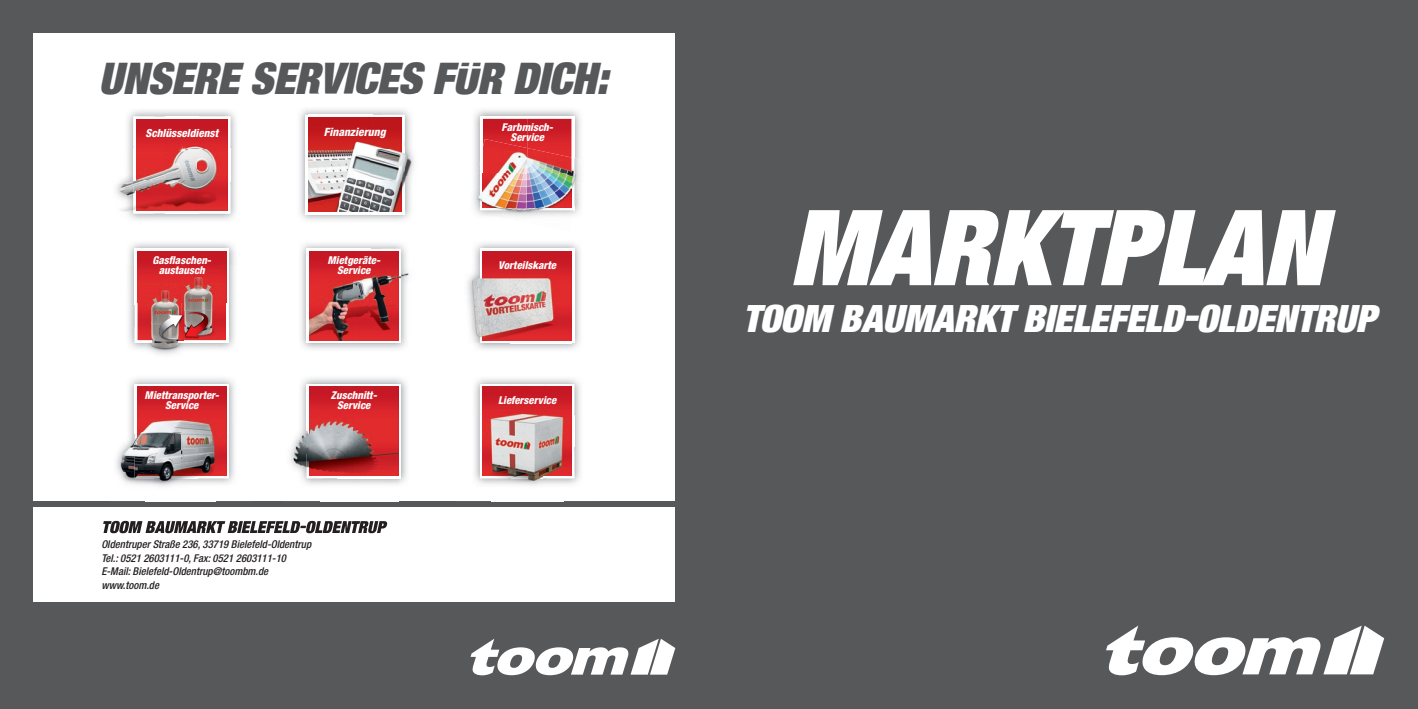
<style>
.page{position:relative;width:1418px;height:709px;background:#fff}
.page>*{position:absolute;margin:0;border:0;box-sizing:border-box;transform-origin:0 0}
.t1{font:105px "Toom Helvetica";letter-spacing:-.005em;color:#fff}
.t2{font:43.5px "Toom Helvetica";letter-spacing:-.005em;color:#57585a}
.t3{font:37.5px "Toom Helvetica";letter-spacing:-.005em;color:#fff}
.t4{font:italic 800 condensed 11.38px "Helvetica Neue LT Pro";color:#fff}
.t5{font:italic 800 condensed 11.12px "Helvetica Neue LT Pro";color:#fff}
.t6{font:italic 500 condensed 10.75px/13.8px "Helvetica Neue LT Pro";color:#231f20}
.t7{font:italic 800 condensed 10.75px/10.5px "Helvetica Neue LT Pro";color:#fff;text-align:center}
</style>
<div class="page">
<div style="left:0;top:0;width:1417px;height:709px;background:#57585a"></div>
<svg style="left:1106px;top:625px;width:278px;height:50px"></svg>
<svg style="left:470px;top:639px;width:205px;height:36px"></svg>
<div style="left:34px;top:507px;width:641px;height:95px;background:#fff"></div>
<svg style="left:360px;top:521px;width:27px;height:12px"></svg>
<img style="left:342px;top:521px;width:18px;height:12px">
<svg style="left:306px;top:521px;width:36px;height:12px"></svg>
<img style="left:103px;top:521px;width:203px;height:12px">
<div style="left:34px;top:34px;width:641px;height:467px;background:#fff"></div>
<img style="left:299px;top:109px;width:111px;height:111px">
<svg style="left:305px;top:115px;width:100px;height:99px"></svg>
<img style="left:308px;top:109px;width:73px;height:6px">
<img style="left:381px;top:109px;width:30px;height:32px">
<img style="left:405px;top:141px;width:10px;height:70px">
<img style="left:308px;top:115px;width:64px;height:3px">
<img style="left:372px;top:115px;width:33px;height:32px">
<img style="left:402px;top:147px;width:3px;height:64px">
<img style="left:308px;top:118px;width:94px;height:93px">
<img style="left:301px;top:378px;width:106px;height:107px">
<svg style="left:307px;top:384px;width:94px;height:94px"></svg>
<img style="left:320px;top:501px;width:78px;height:1px">
<img style="left:291px;top:387px;width:16px;height:66px">
<img style="left:290px;top:453px;width:34px;height:32px">
<img style="left:324px;top:478px;width:74px;height:7px">
<img style="left:307px;top:387px;width:2px;height:61px">
<img style="left:307px;top:448px;width:30px;height:30px">
<img style="left:337px;top:475px;width:61px;height:3px">
<img style="left:309px;top:387px;width:89px;height:88px">
<svg style="left:137px;top:386px;width:90px;height:3px"></svg>
<img style="left:137px;top:387px;width:89px;height:2px">
<img style="left:145px;top:501px;width:71px;height:1px">
<img style="left:117px;top:389px;width:18px;height:68px">
<img style="left:229px;top:389px;width:6px;height:68px">
<img style="left:116px;top:457px;width:39px;height:29px">
<img style="left:155px;top:478px;width:41px;height:8px">
<img style="left:196px;top:457px;width:39px;height:27px">
<img style="left:137px;top:389px;width:90px;height:44px">
<img style="left:135px;top:437px;width:31px;height:41px">
<img style="left:166px;top:475px;width:31px;height:3px">
<img style="left:197px;top:433px;width:32px;height:45px">
<img style="left:137px;top:432px;width:89px;height:43px">
<img style="left:474px;top:110px;width:107px;height:105px">
<svg style="left:480px;top:116px;width:94px;height:41px"></svg>
<img style="left:483px;top:119px;width:44px;height:20px">
<img style="left:527px;top:119px;width:44px;height:29px">
<img style="left:574px;top:158px;width:7px;height:26px">
<img style="left:574px;top:183px;width:5px;height:24px">
<img style="left:475px;top:160px;width:5px;height:25px">
<img style="left:473px;top:185px;width:30px;height:32px">
<img style="left:503px;top:207px;width:36px;height:10px">
<img style="left:537px;top:210px;width:36px;height:7px">
<img style="left:480px;top:147px;width:3px;height:27px">
<img style="left:571px;top:157px;width:3px;height:36px">
<img style="left:480px;top:174px;width:25px;height:36px">
<img style="left:539px;top:193px;width:35px;height:17px">
<img style="left:483px;top:139px;width:44px;height:68px">
<img style="left:527px;top:148px;width:44px;height:59px">
<img style="left:301px;top:243px;width:105px;height:106px">
<div style="left:307px;top:249px;width:94px;height:94px;background:linear-gradient(to right,#fff,#fff)"></div>
<img style="left:309px;top:243px;width:71px;height:6px">
<img style="left:380px;top:243px;width:28px;height:30px">
<img style="left:401px;top:273px;width:8px;height:67px">
<img style="left:309px;top:249px;width:61px;height:3px">
<img style="left:370px;top:249px;width:31px;height:30px">
<img style="left:398px;top:279px;width:3px;height:61px">
<img style="left:309px;top:252px;width:89px;height:88px">
<img style="left:491px;top:501px;width:73px;height:1px">
<img style="left:474px;top:378px;width:34px;height:35px">
<img style="left:546px;top:378px;width:35px;height:35px">
<img style="left:474px;top:413px;width:6px;height:37px">
<img style="left:574px;top:413px;width:7px;height:37px">
<img style="left:474px;top:450px;width:34px;height:35px">
<img style="left:508px;top:478px;width:38px;height:8px">
<img style="left:546px;top:450px;width:35px;height:34px">
<img style="left:480px;top:384px;width:31px;height:31px">
<img style="left:511px;top:386px;width:32px;height:1px">
<img style="left:543px;top:384px;width:31px;height:31px">
<img style="left:482px;top:415px;width:1px;height:32px">
<img style="left:571px;top:415px;width:1px;height:32px">
<img style="left:480px;top:447px;width:31px;height:31px">
<img style="left:511px;top:475px;width:32px;height:3px">
<img style="left:543px;top:447px;width:31px;height:31px">
<img style="left:483px;top:387px;width:88px;height:88px">
<img style="left:474px;top:243px;width:106px;height:106px">
<svg style="left:480px;top:249px;width:94px;height:94px"></svg>
<img style="left:483px;top:252px;width:88px;height:88px">
<img style="left:467px;top:264px;width:13px;height:43px">
<img style="left:469px;top:307px;width:31px;height:42px">
<img style="left:500px;top:343px;width:71px;height:7px">
<img style="left:480px;top:264px;width:3px;height:39px">
<img style="left:480px;top:303px;width:30px;height:40px">
<img style="left:510px;top:340px;width:61px;height:3px">
<img style="left:129px;top:243px;width:106px;height:22px">
<svg style="left:135px;top:249px;width:94px;height:16px"></svg>
<img style="left:137px;top:252px;width:89px;height:13px">
<img style="left:128px;top:265px;width:7px;height:61px">
<img style="left:229px;top:265px;width:6px;height:61px">
<img style="left:128px;top:326px;width:35px;height:29px">
<img style="left:163px;top:343px;width:37px;height:12px">
<img style="left:200px;top:326px;width:35px;height:23px">
<img style="left:137px;top:265px;width:90px;height:38px">
<img style="left:135px;top:326px;width:31px;height:17px">
<img style="left:166px;top:341px;width:13px;height:2px">
<img style="left:200px;top:326px;width:29px;height:17px">
<img style="left:137px;top:303px;width:89px;height:37px">
<svg style="left:158px;top:311px;width:51px;height:30px;background:#a96e6d"></svg>
<img style="left:127px;top:110px;width:28px;height:36px">
<img style="left:197px;top:110px;width:39px;height:36px">
<img style="left:119px;top:146px;width:14px;height:38px">
<img style="left:230px;top:146px;width:6px;height:38px">
<img style="left:116px;top:184px;width:39px;height:36px">
<img style="left:197px;top:184px;width:39px;height:36px">
<img style="left:133px;top:116px;width:32px;height:32px">
<img style="left:198px;top:116px;width:32px;height:33px">
<img style="left:135px;top:149px;width:93px;height:32px">
<img style="left:133px;top:181px;width:33px;height:32px">
<img style="left:166px;top:210px;width:32px;height:3px">
<img style="left:198px;top:181px;width:32px;height:32px">
<img style="left:136px;top:119px;width:91px;height:31px">
<img style="left:136px;top:180px;width:91px;height:30px">
<h2 class="t2" style="left:98px;top:59px;width:511px">UNSERE SERVICES FÜR DICH:</h2>
<p class="t5" style="left:145px;top:125px;width:74px">Schlüsseldienst</p>
<p class="t4" style="left:324px;top:124px;width:63px">Finanzierung</p>
<p class="t7" style="left:501px;top:121px;width:53px">Farbmisch-<br>Service</p>
<p class="t7" style="left:153px;top:254px;width:60px">Gasflaschen&shy;austausch</p>
<p class="t7" style="left:327px;top:254px;width:54px">Mietgeräte-<br>Service</p>
<p class="t7" style="left:498px;top:259px;width:59px">Vorteilskarte</p>
<p class="t7" style="left:145px;top:389px;width:76px">Miettransporter-<br>Service</p>
<p class="t7" style="left:331px;top:389px;width:48px">Zuschnitt-<br>Service</p>
<p class="t7" style="left:498px;top:394px;width:59px">Lieferservice</p>
<p class="t6" style="left:101px;top:537px;width:211px">Oldentruper Straße 236, 33719 Bielefeld-Oldentrup Tel.: 0521 2603111-0, Fax: 0521 2603111-10<br>E-Mail: Bielefeld-Oldentrup@toombm.de www.toom.de</p>
<h1 class="t1" style="left:789px;top:203px;width:536px">MARKTPLAN</h1>
<h3 class="t3" style="left:742px;top:303px;width:635px">TOOM BAUMARKT BIELEFELD-OLDENTRUP</h3>
</div>
